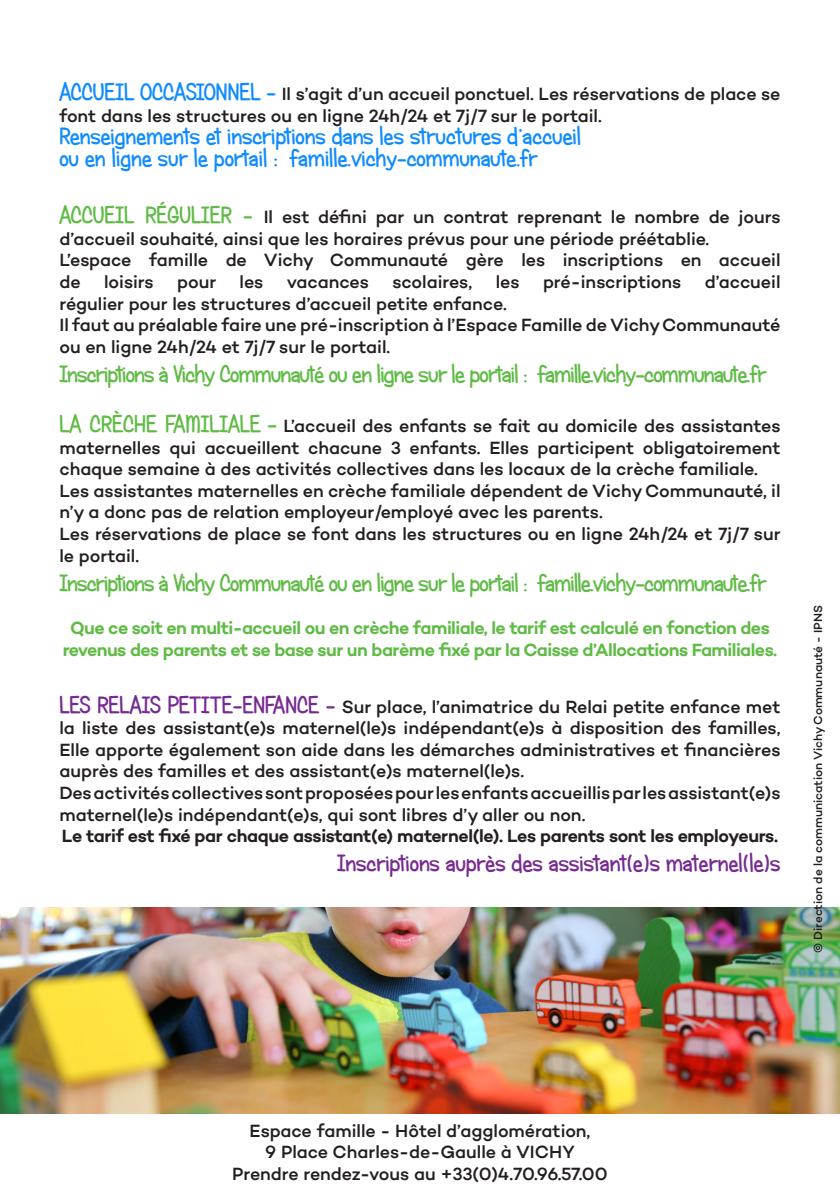
<style>
.page{position:relative;width:840px;height:1191px;background:#fff}
.page>*{position:absolute;margin:0;border:0;box-sizing:border-box;transform-origin:0 0}
.t1{font:24px "Candy Round BTN Bold";letter-spacing:-.03em;color:#60bb46}
.t2{font:24px "Candy Round BTN Bold";color:#108bff}
.t3{font:24px "Candy Round BTN Bold";color:#772a91}
.t4{font:500 18px/21.6px "Campton";letter-spacing:-.005em;color:#231f20}
.t5{font:600 18px/21.6px "Campton";letter-spacing:-.03em;color:#60bb46;text-align:center}
.t6{font:600 18px "Campton";letter-spacing:-.02em;color:#231f20}
.t7{font:500 12px "Campton";letter-spacing:-.005em;color:#231f20}
.s1{font-family:"Candy Round BTN Bold";font-weight:400;font-size:24px;color:#108bff}
.s2{font-family:"Candy Round BTN Bold";font-weight:400;font-size:24px;color:#60bb46}
.s3{font-family:"Candy Round BTN Bold";font-weight:400;font-size:24px;color:#772a91}
</style>
<div class="page">
<img style="left:0;top:907px;width:839px;height:206px">
<p class="t4" style="left:59px;top:83px;width:722px"><span class="s1">ACCUEIL OCCASIONNEL -</span> Il s’agit d’un accueil ponctuel. Les réservations de place se font dans les structures ou en ligne 24h/24 et 7j/7 sur le portail.</p>
<p class="t2" style="left:59px;top:122px;width:523px">Renseignements et inscriptions dans les structures d’accueil</p>
<p class="t2" style="left:59px;top:144px;width:479px">ou en ligne sur le portail : famille.vichy-communaute.fr</p>
<p class="t4" style="left:59px;top:206px;width:722px"><span class="s2">ACCUEIL RÉGULIER -</span> Il est défini par un contrat reprenant le nombre de jours d’accueil souhaité, ainsi que les horaires prévus pour une période préétablie.</p>
<p class="t4" style="left:59px;top:249px;width:722px">L’espace famille de Vichy Communauté gère les inscriptions en accueil de</p>
<p class="t4" style="left:104px;top:271px;width:51px">loisirs</p>
<p class="t4" style="left:177px;top:271px;width:41px">pour</p>
<p class="t4" style="left:239px;top:271px;width:25px">les</p>
<p class="t4" style="left:287px;top:271px;width:83px">vacances</p>
<p class="t4" style="left:392px;top:271px;width:81px">scolaires,</p>
<p class="t4" style="left:495px;top:271px;width:25px">les</p>
<p class="t4" style="left:543px;top:271px;width:140px">pré-inscriptions</p>
<p class="t4" style="left:704px;top:271px;width:77px">d’accueil</p>
<p class="t4" style="left:59px;top:292px;width:448px">régulier pour les structures d’accueil petite enfance.</p>
<p class="t4" style="left:59px;top:314px;width:722px">Il faut au préalable faire une pré-inscription à l’Espace Famille de Vichy Communauté ou en ligne 24h/24 et 7j/7 sur le portail.</p>
<p class="t1" style="left:59px;top:359px;width:708px">Inscriptions à Vichy Communauté ou en ligne sur le portail : famille.vichy-communaute.fr</p>
<p class="t4" style="left:59px;top:415px;width:722px;text-align:justify"><span class="s2">LA CRÈCHE FAMILIALE -</span> L’accueil des enfants se fait au domicile des assistantes maternelles qui accueillent chacune 3 enfants. Elles participent obligatoirement chaque semaine à des activités collectives dans les locaux de la crèche familiale.</p>
<p class="t4" style="left:59px;top:479px;width:722px">Les assistantes maternelles en crèche familiale dépendent de Vichy Communauté, il n’y a donc pas de relation employeur/employé avec les parents.</p>
<p class="t4" style="left:59px;top:523px;width:722px">Les réservations de place se font dans les structures ou en ligne 24h/24 et 7j/7 sur le portail.</p>
<p class="t1" style="left:59px;top:568px;width:708px">Inscriptions à Vichy Communauté ou en ligne sur le portail : famille.vichy-communaute.fr</p>
<p class="t5" style="left:63px;top:617px;width:715px">Que ce soit en multi-accueil ou en crèche familiale, le tarif est calculé en fonction des revenus des parents et se base sur un barème fixé par la Caisse d’Allocations Familiales.</p>
<p class="t4" style="left:59px;top:695px;width:722px;text-align:justify"><span class="s3">LES RELAIS PETITE-ENFANCE -</span> Sur place, l’animatrice du Relai petite enfance met la liste des assistant(e)s maternel(le)s indépendant(e)s à disposition des familles, Elle apporte également son aide dans les démarches administratives et financières auprès des familles et des assistant(e)s maternel(le)s.</p>
<p class="t4" style="left:59px;top:781px;width:722px">Des activités collectives sont proposées pour les enfants accueillis par les assistant(e)s maternel(le)s indépendant(e)s, qui sont libres d’y aller ou non.</p>
<p class="t6" style="left:62px;top:824px;width:717px">Le tarif est fixé par chaque assistant(e) maternel(le). Les parents sont les employeurs.</p>
<p class="t3" style="left:337px;top:848px;width:444px">Inscriptions auprès des assistant(e)s maternel(le)s</p>
<p class="t7" style="left:810px;top:953px;width:349px;rotate:-90deg">© Direction de la communication Vichy Communauté - IPNS</p>
<p class="t4" style="left:232px;top:1119px;width:376px;text-align:center">Espace famille - Hôtel d’agglomération,<br>9 Place Charles-de-Gaulle à VICHY<br>Prendre rendez-vous au +33(0)4.70.96.57.00</p>
</div>
